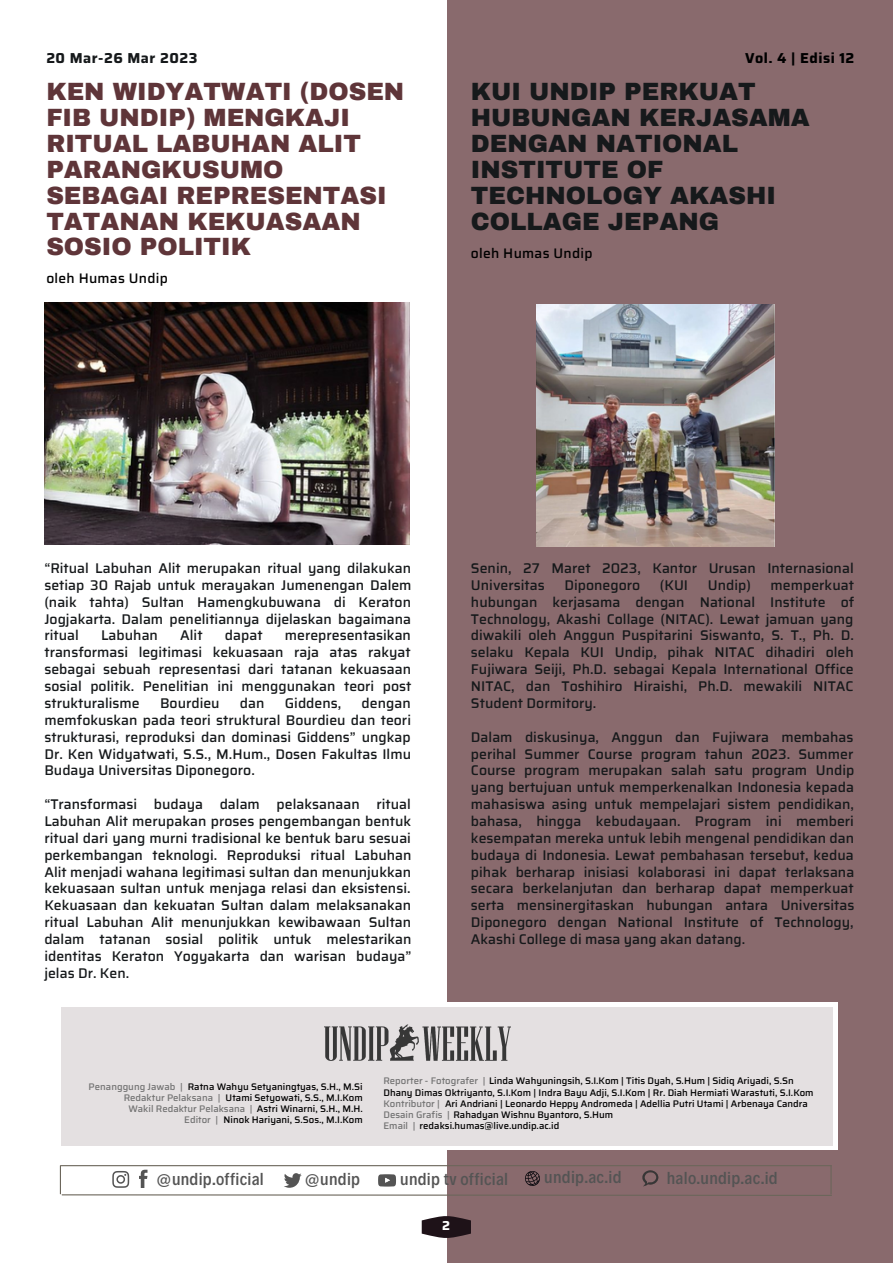
<style>
.page{position:relative;width:893px;height:1264px;background:#fff}
.page>*{position:absolute;margin:0;border:0;box-sizing:border-box;transform-origin:0 0}
.t1{font:900 24.45px/25.8px "Archivo";color:#5f3539}
.t2{font:900 24.45px/25.8px "Archivo";color:#16191b}
.t3{font:500 17.55px "Decalotype";letter-spacing:.015em;color:#545454}
.t4{font:700 14.4px "Saira";letter-spacing:.035em;color:#16191b}
.t5{font:700 14.4px "Saira";letter-spacing:.035em;color:#000}
.t6{font:500 14.1px/16.8px "Saira";color:#16191b;text-align:justify}
.t7{font:500 13.8px "Saira";letter-spacing:.02em;color:#000}
.t8{font:700 13.05px "Saira";color:#fff}
.t9{font:500 9.6px "Saira";color:#000}
.t10{font:500 9.6px "Saira";color:#737373}
.s1{color:#000}
.s2{color:#737373}
</style>
<div class="page">
<div style="left:446px;top:0;width:446px;height:1262px;background:#896a6d"></div>
<svg style="left:421px;top:1215px;width:50px;height:22px"></svg>
<div style="left:56px;top:1002px;width:781px;height:148px;background:#fff"></div>
<div style="left:61px;top:1007px;width:771px;height:138px;background:#e4e0e1"></div>
<img style="left:324px;top:1024px;width:187px;height:36px">
<svg style="left:60px;top:1165px;width:772px;height:31px"></svg>
<img style="left:642px;top:1170px;width:16px;height:16px">
<img style="left:44px;top:303px;width:366px;height:241px">
<img style="left:536px;top:305px;width:238px;height:241px">
<p class="t4" style="left:46px;top:46px;width:153px">20 Mar-26 Mar 2023</p>
<p class="t5" style="left:745px;top:46px;width:111px">Vol. 4 | Edisi 12</p>
<p class="t1" style="left:46px;top:79px;width:359px">KEN WIDYATWATI (DOSEN<br>FIB UNDIP) MENGKAJI<br>RITUAL LABUHAN ALIT<br>PARANGKUSUMO<br>SEBAGAI REPRESENTASI<br>TATANAN KEKUASAAN<br>SOSIO POLITIK</p>
<p class="t7" style="left:46px;top:267px;width:123px">oleh Humas Undip</p>
<p class="t2" style="left:471px;top:79px;width:340px">KUI UNDIP PERKUAT<br>HUBUNGAN KERJASAMA<br>DENGAN NATIONAL<br>INSTITUTE OF<br>TECHNOLOGY AKASHI<br>COLLAGE JEPANG</p>
<p class="t7" style="left:471px;top:243px;width:123px">oleh Humas Undip</p>
<p class="t6" style="left:44px;top:559px;width:369px">“Ritual Labuhan Alit merupakan ritual yang dilakukan setiap 30 Rajab untuk merayakan Jumenengan Dalem (naik tahta) Sultan Hamengkubuwana di Keraton Jogjakarta. Dalam penelitiannya dijelaskan bagaimana ritual</p>
<p class="t6" style="left:44px;top:627px;width:368px;text-indent:240px">merepresentasikan transformasi legitimasi kekuasaan raja atas rakyat sebagai sebuah representasi dari tatanan kekuasaan sosial politik. Penelitian ini menggunakan teori post strukturalisme</p>
<p class="t6" style="left:101px;top:627px;width:58px">Labuhan</p>
<p class="t6" style="left:180px;top:627px;width:24px">Alit</p>
<p class="t6" style="left:225px;top:627px;width:39px">dapat</p>
<p class="t6" style="left:44px;top:694px;width:368px;text-indent:317px">dengan memfokuskan pada teori struktural Bourdieu dan teori strukturasi, reproduksi dan dominasi Giddens” ungkap Dr. Ken Widyatwati, S.S., M.Hum., Dosen Fakultas Ilmu Budaya Universitas Diponegoro.</p>
<p class="t6" style="left:44px;top:795px;width:368px">“Transformasi budaya dalam pelaksanaan ritual Labuhan Alit merupakan proses pengembangan bentuk ritual dari yang murni tradisional ke bentuk baru sesuai perkembangan teknologi. Reproduksi ritual Labuhan Alit menjadi wahana legitimasi sultan dan menunjukkan kekuasaan sultan untuk menjaga relasi dan eksistensi.<br>Kekuasaan dan kekuatan Sultan dalam melaksanakan ritual Labuhan Alit menunjukkan kewibawaan Sultan dalam tatanan sosial politik untuk melestarikan identitas Keraton Yogyakarta dan warisan budaya” jelas Dr. Ken.</p>
<p class="t6" style="left:160px;top:694px;width:61px">Bourdieu</p>
<p class="t6" style="left:240px;top:694px;width:26px">dan</p>
<p class="t6" style="left:285px;top:694px;width:58px">Giddens,</p>
<p class="t6" style="left:471px;top:559px;width:384px">Senin, 27 Maret 2023, Kantor Urusan Internasional<br>Universitas</p>
<p class="t6" style="left:471px;top:576px;width:385px;text-indent:299px">memperkuat hubungan kerjasama dengan National Institute of Technology, Akashi Collage (NITAC). Lewat jamuan yang diwakili oleh Anggun Puspitarini Siswanto, S. T., Ph. D. selaku Kepala KUI Undip, pihak NITAC dihadiri oleh Fujiwara Seiji, Ph.D. sebagai Kepala International Office NITAC, dan Toshihiro Hiraishi, Ph.D. mewakili NITAC Student Dormitory.</p>
<p class="t6" style="left:471px;top:728px;width:385px">Dalam diskusinya, Anggun dan Fujiwara membahas perihal Summer Course program tahun 2023. Summer Course program merupakan salah satu program Undip yang bertujuan untuk memperkenalkan Indonesia kepada mahasiswa asing untuk mempelajari sistem pendidikan, bahasa, hingga kebudayaan. Program ini memberi kesempatan mereka untuk lebih mengenal pendidikan dan budaya di Indonesia. Lewat pembahasan tersebut, kedua pihak berharap inisiasi kolaborasi ini dapat terlaksana secara berkelanjutan dan berharap dapat memperkuat serta mensinergitaskan hubungan antara Universitas Diponegoro dengan National Institute of Technology, Akashi College di masa yang akan datang.</p>
<p class="t6" style="left:564px;top:576px;width:77px">Diponegoro</p>
<p class="t6" style="left:660px;top:576px;width:30px">(KUI</p>
<p class="t6" style="left:707px;top:576px;width:45px">Undip)</p>
<p class="t10" style="left:89px;top:1078px;width:96px">Penanggung Jawab |</p>
<p class="t9" style="left:188px;top:1078px;width:176px">Ratna Wahyu Setyaningtyas, S.H., M.Si</p>
<p class="t10" style="left:124px;top:1090px;width:98px">Redaktur Pelaksana |</p>
<p class="t9" style="left:225px;top:1090px;width:139px">Utami Setyowati, S.S., M.I.Kom</p>
<p class="t10" style="left:128px;top:1101px;width:236px">Wakil Redaktur Pelaksana | <span class="s1">Astri Winarni, S.H., M.H.</span></p>
<p class="t10" style="left:184px;top:1112px;width:35px">Editor |</p>
<p class="t9" style="left:224px;top:1112px;width:140px">Ninok Hariyani, S.Sos., M.I.Kom</p>
<p class="t9" style="left:383px;top:1073px;width:412px"><span class="s2">Reporter - Fotografer |</span> Linda Wahyuningsih, S.I.Kom | Titis Dyah, S.Hum | Sidiq Ariyadi, S.Sn</p>
<p class="t9" style="left:383px;top:1106px;width:231px"><span class="s2">Desain Grafis |</span> Rahadyan Wishnu Byantoro, S.Hum</p>
<p class="t9" style="left:383px;top:1118px;width:177px"><span class="s2">Email |</span> redaksi.humas@live.undip.ac.id</p>
<p class="t9" style="left:383px;top:1084px;width:431px">Dhany Dimas Oktriyanto, S.I.Kom | Indra Bayu Adji, S.I.Kom | Rr. Diah Hermiati Warastuti, S.I.Kom</p>
<p class="t10" style="left:383px;top:1095px;width:58px">Kontributor |</p>
<p class="t9" style="left:445px;top:1095px;width:364px">Ari Andriani | Leonardo Heppy Andromeda | Adellia Putri Utami | Arbenaya Candra</p>
<p class="t3" style="left:156px;top:1167px;width:109px">@undip.official</p>
<p class="t3" style="left:304px;top:1167px;width:57px">@undip</p>
<p class="t3" style="left:400px;top:1167px;width:109px">undip tv official</p>
<p class="t3" style="left:544px;top:1165px;width:79px">undip.ac.id</p>
<p class="t3" style="left:666px;top:1166px;width:113px">halo.undip.ac.id</p>
<p class="t8" style="left:442px;top:1215px;width:9px">2</p>
</div>
